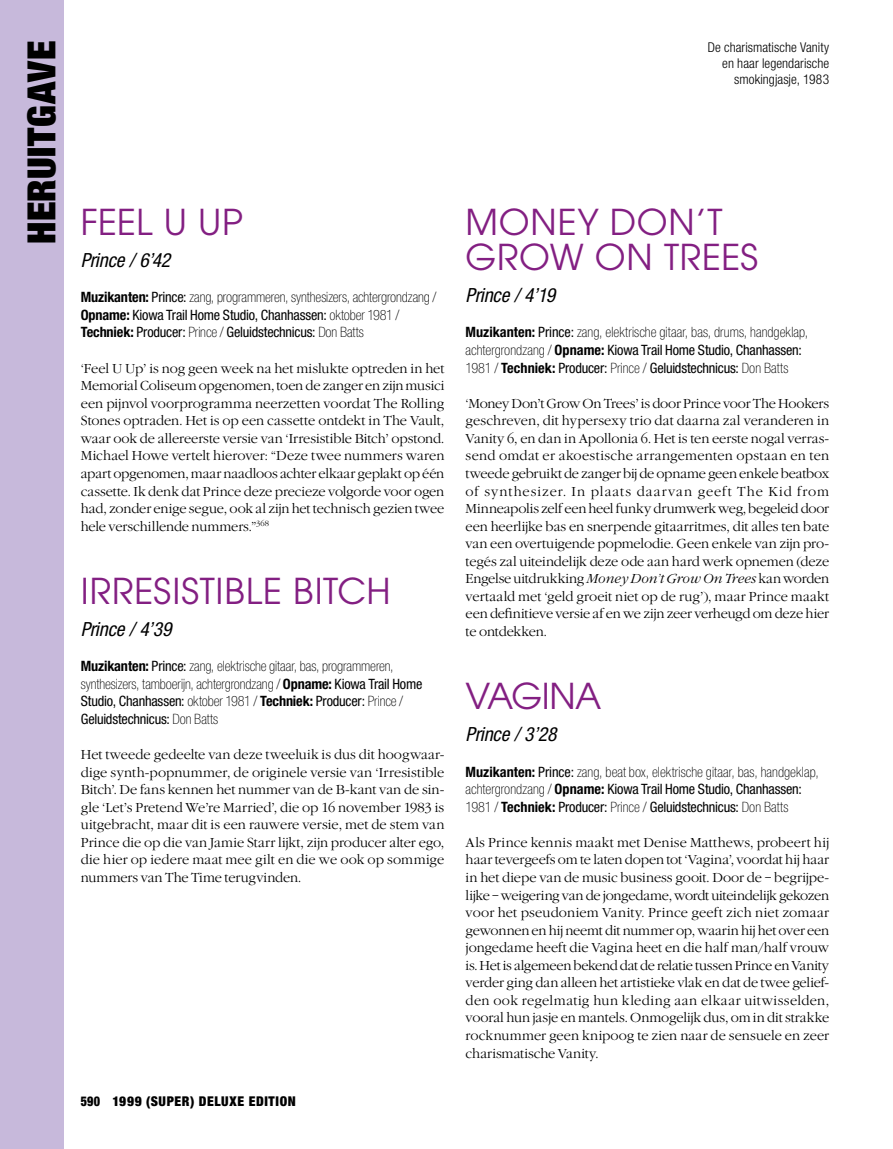
<style>
.page{position:relative;width:893px;height:1149px;background:#fff}
.page>*{position:absolute;margin:0;border:0;box-sizing:border-box;transform-origin:0 0}
.t1{font:900 condensed 39px "Helvetica Neue LT Std";letter-spacing:.015em;color:#000}
.t2{font:35.4px/35.1px "ITC Avant Garde Pro";letter-spacing:.02em;color:#831f82}
.t3{font:italic condensed 19.5px "Helvetica Neue LT Std";letter-spacing:-.005em;color:#000}
.t4{font:100 condensed 14.25px/17.5px "Helvetica Neue LT Std";color:#000}
.t5{font:13.5px/17.5px "Garamond Lit ITC";letter-spacing:-.01em;color:#000;text-align:justify}
.t6{font:300 condensed 13.5px/15.8px "Helvetica Neue LT Std";letter-spacing:.005em;color:#000;text-align:right}
.t7{font:900 condensed 13.5px "Helvetica Neue LT Std";letter-spacing:.045em;color:#000;scale:.9 1}
.s1{font-weight:700}
.s2{font-weight:400}
.s3{font-style:italic}
</style>
<div class="page">
<div style="left:0;top:0;width:64px;height:1148px;background:#c7b9db"></div>
<h1 class="t1" style="left:17px;top:244px;width:205px;rotate:-90deg">HERUITGAVE</h1>
<p class="t6" style="left:708px;top:39px;width:123px">De charismatische Vanity en haar legendarische smokingjasje, 1983</p>
<h2 class="t2" style="left:81px;top:204px;width:164px">FEEL U UP</h2>
<h2 class="t2" style="left:466px;top:204px;width:294px">MONEY DON’T<br>GROW ON TREES</h2>
<h3 class="t3" style="left:81px;top:249px;width:91px">Prince / 6’42</h3>
<p class="t4" style="left:81px;top:288px;width:357px"><span class="s1">Muzikanten:</span> <span class="s2">Prince:</span> zang, programmeren, synthesizers, achtergrondzang /<br><span class="s1">Opname:</span> <span class="s2">Kiowa Trail Home Studio, Chanhassen:</span> oktober 1981 /<br><span class="s1">Techniek:</span> <span class="s2">Producer:</span> Prince / <span class="s2">Geluidstechnicus:</span> Don Batts</p>
<p class="t5" style="left:81px;top:359px;width:365px">‘Feel U Up’ is nog geen week na het mislukte optreden in het Memorial Coliseum opgenomen, toen de zanger en zijn musici een pijnvol voorprogramma neerzetten voordat The Rolling Stones optraden. Het is op een cassette ontdekt in The Vault, waar ook de allereerste versie van ‘Irresistible Bitch’ opstond.<br>Michael Howe vertelt hierover: “Deze twee nummers waren apart opgenomen, maar naadloos achter elkaar geplakt op één cassette. Ik denk dat Prince deze precieze volgorde voor ogen had, zonder enige segue, ook al zijn het technisch gezien twee hele verschillende nummers.”<sup>368</sup></p>
<h3 class="t3" style="left:466px;top:284px;width:91px">Prince / 4’19</h3>
<p class="t4" style="left:466px;top:323px;width:344px"><span class="s1">Muzikanten:</span> <span class="s2">Prince:</span> zang, elektrische gitaar, bas, drums, handgeklap, achtergrondzang / <span class="s1">Opname:</span> <span class="s2">Kiowa Trail Home Studio, Chanhassen:<br></span>1981 / <span class="s1">Techniek:</span> <span class="s2">Producer:</span> Prince / <span class="s2">Geluidstechnicus:</span> Don Batts</p>
<p class="t5" style="left:466px;top:394px;width:365px">‘Money Don’t Grow On Trees’ is door Prince voor The Hookers geschreven, dit hypersexy trio dat daarna zal veranderen in Vanity 6, en dan in Apollonia 6. Het is ten eerste nogal verras&shy;send omdat er akoestische arrangementen opstaan en ten tweede gebruikt de zanger bij de opname geen enkele beatbox of synthesizer. In plaats daarvan geeft The Kid from Minneapolis zelf een heel funky drumwerk weg, begeleid door een heerlijke bas en snerpende gitaarritmes, dit alles ten bate van een overtuigende popmelodie. Geen enkele van zijn pro&shy;tegés zal uiteindelijk deze ode aan hard werk opnemen (deze Engelse uitdrukking <span class="s3">Money Don’t Grow On Trees</span> kan worden vertaald met ‘geld groeit niet op de rug’), maar Prince maakt een definitieve versie af en we zijn zeer verheugd om deze hier te ontdekken.</p>
<h2 class="t2" style="left:81px;top:572px;width:311px">IRRESISTIBLE BITCH</h2>
<h3 class="t3" style="left:81px;top:617px;width:92px">Prince / 4’39</h3>
<p class="t4" style="left:81px;top:657px;width:343px"><span class="s1">Muzikanten:</span> <span class="s2">Prince:</span> zang, elektrische gitaar, bas, programmeren, synthesizers, tamboerijn, achtergrondzang / <span class="s1">Opname:</span> <span class="s2">Kiowa Trail Home Studio, Chanhassen:</span> oktober 1981 / <span class="s1">Techniek:</span> <span class="s2">Producer:</span> Prince / <span class="s2">Geluidstechnicus:</span> Don Batts</p>
<p class="t5" style="left:81px;top:745px;width:365px">Het tweede gedeelte van deze tweeluik is dus dit hoogwaar&shy;dige synth-popnummer, de originele versie van ‘Irresistible Bitch’. De fans kennen het nummer van de B-kant van de sin&shy;gle ‘Let’s Pretend We’re Married’, die op 16 november 1983 is uitgebracht, maar dit is een rauwere versie, met de stem van Prince die op die van Jamie Starr lijkt, zijn producer alter ego, die hier op iedere maat mee gilt en die we ook op sommige nummers van The Time terugvinden.</p>
<h2 class="t2" style="left:466px;top:678px;width:137px">VAGINA</h2>
<h3 class="t3" style="left:466px;top:723px;width:92px">Prince / 3’28</h3>
<p class="t4" style="left:466px;top:762px;width:355px"><span class="s1">Muzikanten:</span> <span class="s2">Prince:</span> zang, beat box, elektrische gitaar, bas, handgeklap, achtergrondzang / <span class="s1">Opname:</span> <span class="s2">Kiowa Trail Home Studio, Chanhassen:<br></span>1981 / <span class="s1">Techniek:</span> <span class="s2">Producer:</span> Prince / <span class="s2">Geluidstechnicus:</span> Don Batts</p>
<p class="t5" style="left:466px;top:833px;width:365px">Als Prince kennis maakt met Denise Matthews, probeert hij haar tevergeefs om te laten dopen tot ‘Vagina’, voordat hij haar in het diepe van de music business gooit. Door de – begrijpe&shy;lijke – weigering van de jongedame, wordt uiteindelijk gekozen voor het pseudoniem Vanity. Prince geeft zich niet zomaar gewonnen en hij neemt dit nummer op, waarin hij het over een jongedame heeft die Vagina heet en die half man/half vrouw is. Het is algemeen bekend dat de relatie tussen Prince en Vanity verder ging dan alleen het artistieke vlak en dat de twee gelief&shy;den ook regelmatig hun kleding aan elkaar uitwisselden, vooral hun jasje en mantels. Onmogelijk dus, om in dit strakke rocknummer geen knipoog te zien naar de sensuele en zeer charismatische Vanity.</p>
<p class="t7" style="left:81px;top:1092px;width:240px">590 1999 (SUPER) DELUXE EDITION</p>
</div>
